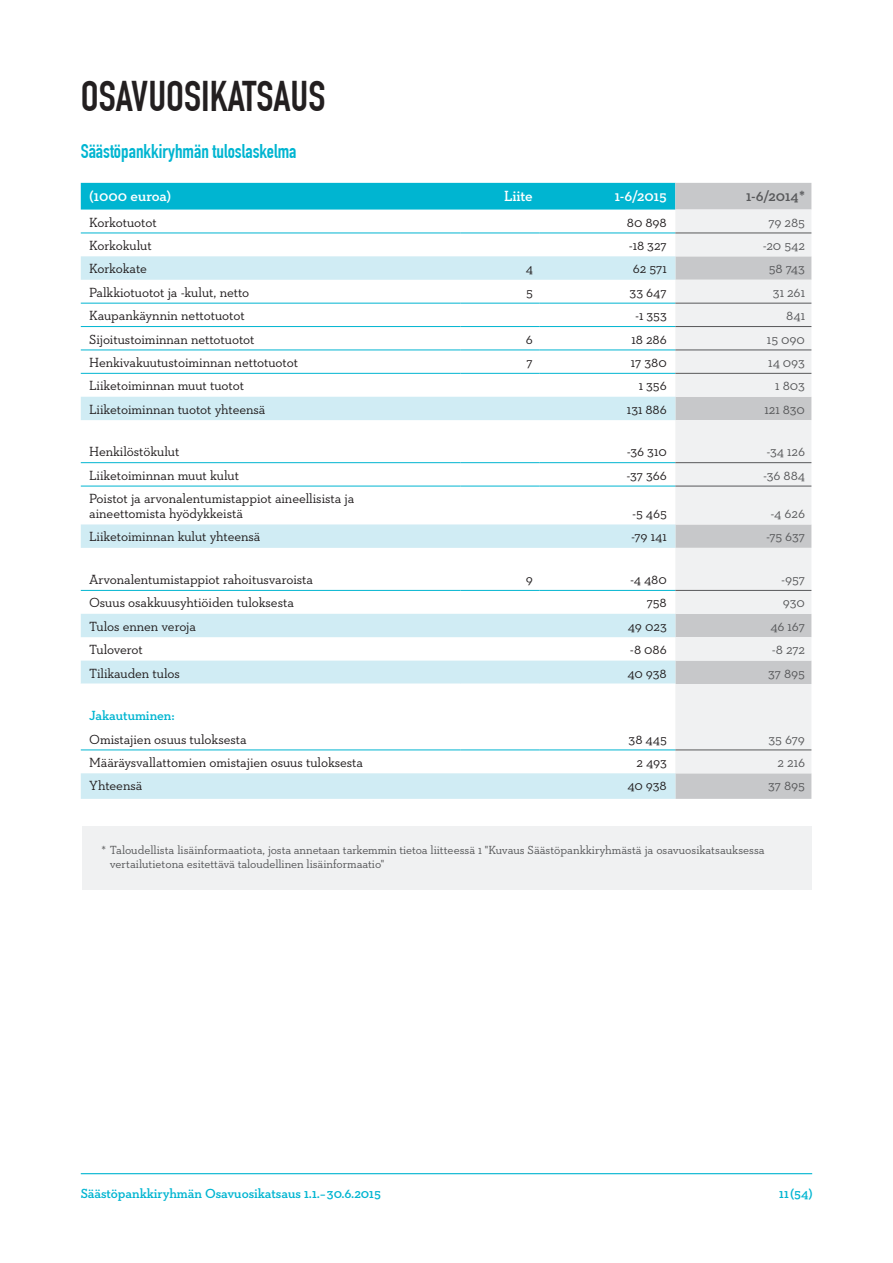
<style>
.page{position:relative;width:893px;height:1263px;background:#fff}
.page>*{position:absolute;margin:0;border:0;box-sizing:border-box;transform-origin:0 0}
.iso-otsikko{font:700 42px "DIN Condensed";color:#231f20}
._1-tason_otsikko{font:700 19.5px "DIN Condensed";color:#00b5d1}
.taulukko-tekstit{font:600 15px "Neutraface Slab Text";letter-spacing:-.005em;color:#fff}
.taulukko-tekstit-2{font:600 15px "Neutraface Slab Text";color:#57585a}
.taulukko-tekstit-3{font:13.5px/15px "Neutraface Slab Text";letter-spacing:-.005em;color:#231f20}
.taulukko-tekstit-4{font:13.5px "Neutraface Slab Text";letter-spacing:-.005em;color:#57585a}
.taulukko-tekstit-5{font:600 13.5px "Neutraface Slab Text";letter-spacing:-.005em;color:#00b5d1}
.taulukko-tekstit-6{font:12px/14.4px "Neutraface Slab Text";letter-spacing:-.005em;color:#57585a}
</style>
<div class="page">
<hr style="left:81px;top:1173px;width:731px;height:1px;background:#00b5d1">
<div style="left:81px;top:183px;width:594px;height:27px;background:#00b5d1"></div>
<div style="left:675px;top:183px;width:136px;height:616px;background:#c7c8ca"></div>
<svg style="left:675px;top:210px;width:136px;height:563px;fill:#f0f1f2"></svg>
<svg style="left:81px;top:256px;width:594px;height:543px"></svg>
<hr style="left:81px;top:233px;width:380px;height:1px;background:#00b5d1">
<hr style="left:461px;top:233px;width:78px;height:1px;background:#00b5d1">
<hr style="left:539px;top:233px;width:136px;height:1px;background:#00b5d1">
<hr style="left:81px;top:303px;width:380px;height:1px;background:#00b5d1">
<hr style="left:461px;top:303px;width:78px;height:1px;background:#00b5d1">
<hr style="left:539px;top:303px;width:136px;height:1px;background:#00b5d1">
<hr style="left:81px;top:326px;width:380px;height:1px;background:#00b5d1">
<hr style="left:461px;top:326px;width:78px;height:1px;background:#00b5d1">
<hr style="left:539px;top:326px;width:136px;height:1px;background:#00b5d1">
<hr style="left:81px;top:350px;width:380px;height:1px;background:#00b5d1">
<hr style="left:461px;top:350px;width:78px;height:1px;background:#00b5d1">
<hr style="left:539px;top:350px;width:136px;height:1px;background:#00b5d1">
<hr style="left:81px;top:373px;width:380px;height:1px;background:#00b5d1">
<hr style="left:461px;top:373px;width:78px;height:1px;background:#00b5d1">
<hr style="left:539px;top:373px;width:136px;height:1px;background:#00b5d1">
<hr style="left:81px;top:462px;width:380px;height:1px;background:#00b5d1">
<hr style="left:461px;top:462px;width:78px;height:1px;background:#00b5d1">
<hr style="left:539px;top:462px;width:136px;height:1px;background:#00b5d1">
<hr style="left:81px;top:486px;width:380px;height:1px;background:#00b5d1">
<hr style="left:461px;top:486px;width:78px;height:1px;background:#00b5d1">
<hr style="left:539px;top:486px;width:136px;height:1px;background:#00b5d1">
<hr style="left:81px;top:590px;width:380px;height:1px;background:#00b5d1">
<hr style="left:461px;top:590px;width:78px;height:1px;background:#00b5d1">
<hr style="left:539px;top:590px;width:136px;height:1px;background:#00b5d1">
<hr style="left:81px;top:749px;width:380px;height:1px;background:#00b5d1">
<hr style="left:461px;top:749px;width:78px;height:1px;background:#00b5d1">
<hr style="left:539px;top:749px;width:136px;height:1px;background:#00b5d1">
<hr style="left:81px;top:684px;width:380px;height:1px;background:#fff">
<hr style="left:461px;top:684px;width:78px;height:1px;background:#fff">
<hr style="left:539px;top:684px;width:136px;height:1px;background:#fff">
<hr style="left:675px;top:303px;width:136px;height:1px;background:#57585a">
<hr style="left:675px;top:326px;width:136px;height:1px;background:#57585a">
<hr style="left:675px;top:350px;width:136px;height:1px;background:#57585a">
<hr style="left:675px;top:373px;width:136px;height:1px;background:#57585a">
<hr style="left:675px;top:749px;width:136px;height:1px;background:#57585a">
<hr style="left:675px;top:462px;width:136px;height:1px;background:#57585a">
<hr style="left:675px;top:486px;width:136px;height:1px;background:#57585a">
<hr style="left:675px;top:233px;width:136px;height:1px;background:#57585a">
<hr style="left:675px;top:590px;width:136px;height:1px;background:#57585a">
<div style="left:82px;top:826px;width:730px;height:64px;background:#f0f1f2"></div>
<p class="iso-otsikko" style="left:81px;top:71px;width:246px">OSAVUOSIKATSAUS</p>
<p class="_1-tason_otsikko" style="left:81px;top:140px;width:217px">Säästöpankkiryhmän tuloslaskelma</p>
<p class="taulukko-tekstit" style="left:89px;top:187px;width:84px">(1000 euroa)</p>
<p class="taulukko-tekstit" style="left:504px;top:187px;width:30px">Liite</p>
<p class="taulukko-tekstit" style="left:615px;top:187px;width:54px">1-6/2015</p>
<p class="taulukko-tekstit-2" style="left:746px;top:187px;width:60px">1-6/2014*</p>
<p class="taulukko-tekstit-3" style="left:89px;top:214px;width:69px">Korkotuotot</p>
<p class="taulukko-tekstit-3" style="left:627px;top:214px;width:42px">80 898</p>
<p class="taulukko-tekstit-4" style="left:768px;top:214px;width:38px">79 285</p>
<p class="taulukko-tekstit-3" style="left:89px;top:238px;width:64px">Korkokulut</p>
<p class="taulukko-tekstit-3" style="left:629px;top:238px;width:39px">-18 327</p>
<p class="taulukko-tekstit-4" style="left:763px;top:237px;width:44px">-20 542</p>
<p class="taulukko-tekstit-3" style="left:89px;top:261px;width:59px">Korkokate</p>
<p class="taulukko-tekstit-3" style="left:526px;top:261px;width:9px">4</p>
<p class="taulukko-tekstit-3" style="left:633px;top:261px;width:36px">62 571</p>
<p class="taulukko-tekstit-4" style="left:769px;top:260px;width:38px">58 743</p>
<p class="taulukko-tekstit-3" style="left:89px;top:284px;width:161px">Palkkiotuotot ja -kulut, netto</p>
<p class="taulukko-tekstit-3" style="left:526px;top:284px;width:8px">5</p>
<p class="taulukko-tekstit-3" style="left:630px;top:284px;width:39px">33 647</p>
<p class="taulukko-tekstit-4" style="left:773px;top:284px;width:34px">31 261</p>
<p class="taulukko-tekstit-3" style="left:89px;top:308px;width:157px">Kaupankäynnin nettotuotot</p>
<p class="taulukko-tekstit-3" style="left:635px;top:308px;width:33px">-1 353</p>
<p class="taulukko-tekstit-4" style="left:786px;top:307px;width:20px">841</p>
<p class="taulukko-tekstit-3" style="left:89px;top:331px;width:167px">Sijoitustoiminnan nettotuotot</p>
<p class="taulukko-tekstit-3" style="left:526px;top:331px;width:9px">6</p>
<p class="taulukko-tekstit-3" style="left:632px;top:331px;width:37px">18 286</p>
<p class="taulukko-tekstit-4" style="left:767px;top:330px;width:40px">15 090</p>
<p class="taulukko-tekstit-3" style="left:89px;top:355px;width:210px">Henkivakuutustoiminnan nettotuotot</p>
<p class="taulukko-tekstit-3" style="left:527px;top:355px;width:8px">7</p>
<p class="taulukko-tekstit-3" style="left:631px;top:355px;width:37px">17 380</p>
<p class="taulukko-tekstit-4" style="left:768px;top:354px;width:38px">14 093</p>
<p class="taulukko-tekstit-3" style="left:89px;top:378px;width:156px">Liiketoiminnan muut tuotot</p>
<p class="taulukko-tekstit-3" style="left:639px;top:378px;width:29px">1 356</p>
<p class="taulukko-tekstit-4" style="left:775px;top:377px;width:31px">1 803</p>
<p class="taulukko-tekstit-3" style="left:89px;top:401px;width:178px">Liiketoiminnan tuotot yhteensä</p>
<p class="taulukko-tekstit-3" style="left:627px;top:401px;width:42px">131 886</p>
<p class="taulukko-tekstit-4" style="left:764px;top:401px;width:42px">121 830</p>
<p class="taulukko-tekstit-3" style="left:89px;top:444px;width:92px">Henkilöstökulut</p>
<p class="taulukko-tekstit-3" style="left:627px;top:444px;width:42px">-36 310</p>
<p class="taulukko-tekstit-4" style="left:766px;top:443px;width:40px">-34 126</p>
<p class="taulukko-tekstit-3" style="left:89px;top:467px;width:151px">Liiketoiminnan muut kulut</p>
<p class="taulukko-tekstit-3" style="left:626px;top:467px;width:42px">-37 366</p>
<p class="taulukko-tekstit-4" style="left:763px;top:467px;width:44px">-36 884</p>
<p class="taulukko-tekstit-3" style="left:89px;top:491px;width:267px">Poistot ja arvonalentumistappiot aineellisista ja aineettomista hyödykkeistä</p>
<p class="taulukko-tekstit-3" style="left:632px;top:506px;width:36px">-5 465</p>
<p class="taulukko-tekstit-4" style="left:770px;top:505px;width:36px">-4 626</p>
<p class="taulukko-tekstit-3" style="left:89px;top:529px;width:173px">Liiketoiminnan kulut yhteensä</p>
<p class="taulukko-tekstit-3" style="left:631px;top:529px;width:37px">-79 141</p>
<p class="taulukko-tekstit-4" style="left:766px;top:528px;width:41px">-75 637</p>
<p class="taulukko-tekstit-3" style="left:89px;top:572px;width:225px">Arvonalentumistappiot rahoitusvaroista</p>
<p class="taulukko-tekstit-3" style="left:526px;top:572px;width:9px">9</p>
<p class="taulukko-tekstit-3" style="left:630px;top:572px;width:38px">-4 480</p>
<p class="taulukko-tekstit-4" style="left:781px;top:571px;width:26px">-957</p>
<p class="taulukko-tekstit-3" style="left:89px;top:595px;width:206px">Osuus osakkuusyhtiöiden tuloksesta</p>
<p class="taulukko-tekstit-3" style="left:647px;top:595px;width:21px">758</p>
<p class="taulukko-tekstit-4" style="left:783px;top:594px;width:24px">930</p>
<p class="taulukko-tekstit-3" style="left:89px;top:618px;width:108px">Tulos ennen veroja</p>
<p class="taulukko-tekstit-3" style="left:628px;top:618px;width:40px">49 023</p>
<p class="taulukko-tekstit-4" style="left:770px;top:618px;width:36px">46 167</p>
<p class="taulukko-tekstit-3" style="left:89px;top:642px;width:55px">Tuloverot</p>
<p class="taulukko-tekstit-3" style="left:630px;top:642px;width:38px">-8 086</p>
<p class="taulukko-tekstit-4" style="left:772px;top:641px;width:35px">-8 272</p>
<p class="taulukko-tekstit-3" style="left:89px;top:665px;width:92px">Tilikauden tulos</p>
<p class="taulukko-tekstit-3" style="left:627px;top:665px;width:41px">40 938</p>
<p class="taulukko-tekstit-4" style="left:768px;top:665px;width:38px">37 895</p>
<p class="taulukko-tekstit-5" style="left:89px;top:707px;width:87px">Jakautuminen:</p>
<p class="taulukko-tekstit-3" style="left:89px;top:731px;width:159px">Omistajien osuus tuloksesta</p>
<p class="taulukko-tekstit-3" style="left:629px;top:731px;width:40px">38 445</p>
<p class="taulukko-tekstit-4" style="left:768px;top:730px;width:38px">35 679</p>
<p class="taulukko-tekstit-3" style="left:89px;top:755px;width:275px">Määräysvallattomien omistajien osuus tuloksesta</p>
<p class="taulukko-tekstit-3" style="left:636px;top:755px;width:32px">2 493</p>
<p class="taulukko-tekstit-4" style="left:777px;top:754px;width:29px">2 216</p>
<p class="taulukko-tekstit-3" style="left:89px;top:778px;width:55px">Yhteensä</p>
<p class="taulukko-tekstit-3" style="left:627px;top:778px;width:41px">40 938</p>
<p class="taulukko-tekstit-4" style="left:768px;top:777px;width:38px">37 895</p>
<p class="taulukko-tekstit-6" style="left:110px;top:842px;width:656px;text-indent:-9px">* Taloudellista lisäinformaatiota, josta annetaan tarkemmin tietoa liitteessä 1 "Kuvaus Säästöpankkiryhmästä ja osavuosikatsauksessa vertailutietona esitettävä taloudellinen lisäinformaatio"</p>
<p class="taulukko-tekstit-5" style="left:81px;top:1185px;width:302px">Säästöpankkiryhmän Osavuosikatsaus 1.1.– 30.6.2015</p>
<p class="taulukko-tekstit-5" style="left:779px;top:1185px;width:35px">11 (54)</p>
</div>
